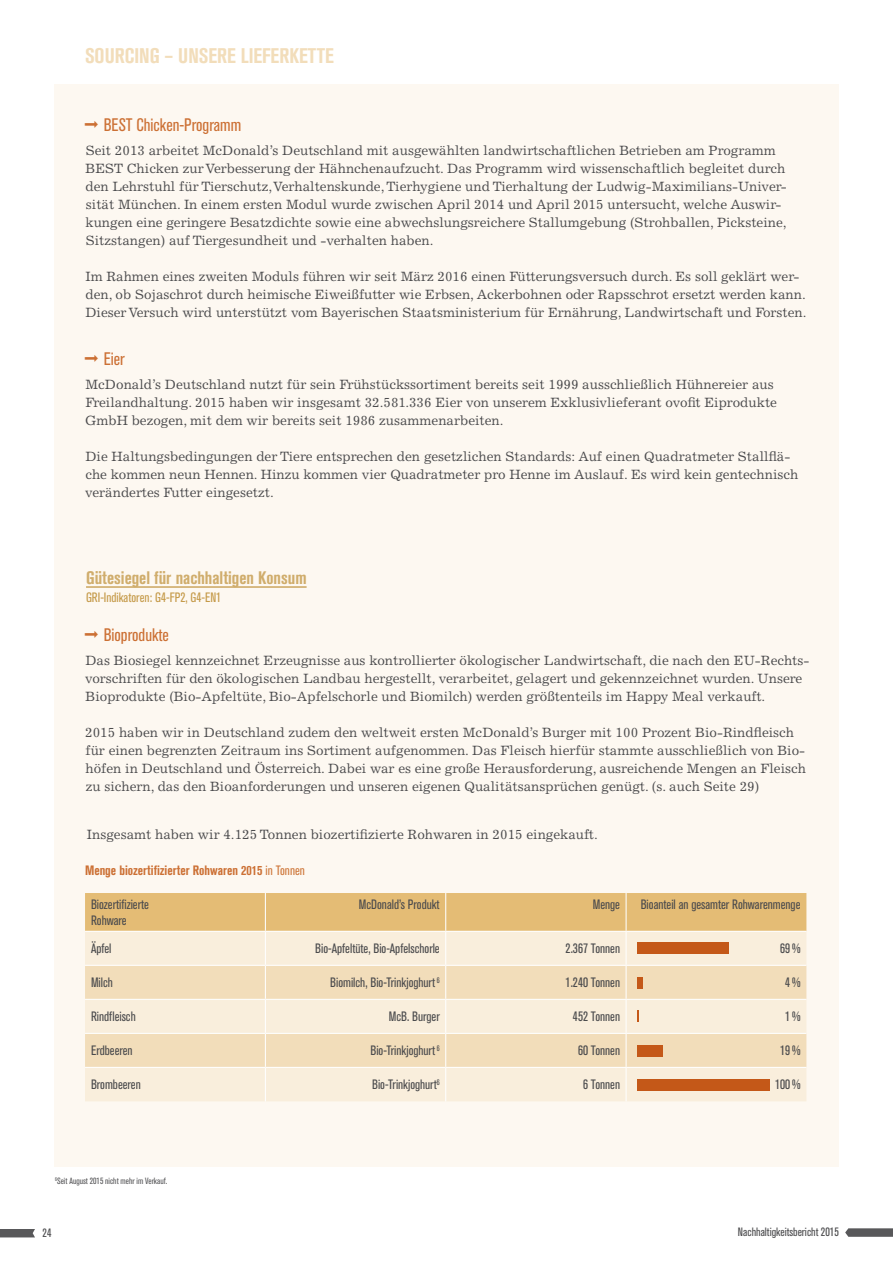
<style>
.page{position:relative;width:893px;height:1263px;background:#fff}
.page>*{position:absolute;margin:0;border:0;box-sizing:border-box;transform-origin:0 0}
.t1{font:700 condensed 21px "Akzidenz Grotesk BQ";color:#f2ddba}
.t2{font:condensed 18px "Akzidenz Grotesk BQ";color:#cc7034}
.t3{font:700 condensed 18px "Akzidenz Grotesk BQ";color:#d0ad6c}
.t4{font:13.5px/18px "Excelsior LT Std";color:#4b4b4d}
.t5{font:condensed 13.5px/16.2px "Akzidenz Grotesk BQ";color:#4b4b4d}
.t6{font:700 condensed 13.5px "Akzidenz Grotesk BQ";color:#cc7034}
.t7{font:condensed 13.5px "Akzidenz Grotesk BQ";color:#c59a49}
.t8{font:condensed 12px "Akzidenz Grotesk BQ";color:#4b4b4d}
.t9{font:condensed 9px "Akzidenz Grotesk BQ";color:#58585a}
.s1{font-weight:400;color:#cf793d}
</style>
<div class="page">
<svg style="left:0;top:1229px;width:35px;height:8px"></svg>
<svg style="left:845px;top:1228px;width:48px;height:9px"></svg>
<div style="left:54px;top:84px;width:785px;height:1082px;background:#fdf8f1"></div>
<hr style="left:86px;top:586px;width:221px;height:2px;background:#d0ad6c">
<div style="left:85px;top:893px;width:721px;height:38px;background:#e4bc75"></div>
<div style="left:85px;top:932px;width:721px;height:169px;background:#f9eedc"></div>
<svg style="left:85px;top:966px;width:721px;height:101px;background:#f4e2c5"></svg>
<hr style="left:265px;top:893px;width:1px;height:38px;background:#fff">
<hr style="left:445px;top:893px;width:1px;height:38px;background:#fff">
<hr style="left:626px;top:893px;width:1px;height:38px;background:#fff">
<hr style="left:85px;top:931px;width:180px;height:1px;background:#fff">
<hr style="left:265px;top:931px;width:181px;height:1px;background:#fff">
<hr style="left:265px;top:932px;width:1px;height:33px;background:#fff">
<hr style="left:446px;top:931px;width:180px;height:1px;background:#fff">
<hr style="left:445px;top:932px;width:1px;height:33px;background:#fff">
<hr style="left:626px;top:931px;width:180px;height:1px;background:#fff">
<hr style="left:626px;top:932px;width:1px;height:33px;background:#fff">
<hr style="left:85px;top:965px;width:180px;height:1px;background:#fff">
<hr style="left:265px;top:965px;width:181px;height:1px;background:#fff">
<hr style="left:265px;top:966px;width:1px;height:33px;background:#fff">
<hr style="left:446px;top:965px;width:180px;height:1px;background:#fff">
<hr style="left:445px;top:966px;width:1px;height:33px;background:#fff">
<hr style="left:626px;top:965px;width:180px;height:1px;background:#fff">
<hr style="left:626px;top:966px;width:1px;height:33px;background:#fff">
<hr style="left:85px;top:999px;width:180px;height:1px;background:#fff">
<hr style="left:265px;top:999px;width:181px;height:1px;background:#fff">
<hr style="left:265px;top:1000px;width:1px;height:33px;background:#fff">
<hr style="left:446px;top:999px;width:180px;height:1px;background:#fff">
<hr style="left:445px;top:1000px;width:1px;height:33px;background:#fff">
<hr style="left:626px;top:999px;width:180px;height:1px;background:#fff">
<hr style="left:626px;top:1000px;width:1px;height:33px;background:#fff">
<hr style="left:85px;top:1033px;width:180px;height:1px;background:#fff">
<hr style="left:265px;top:1033px;width:181px;height:1px;background:#fff">
<hr style="left:265px;top:1034px;width:1px;height:33px;background:#fff">
<hr style="left:446px;top:1033px;width:180px;height:1px;background:#fff">
<hr style="left:445px;top:1034px;width:1px;height:33px;background:#fff">
<hr style="left:626px;top:1033px;width:180px;height:1px;background:#fff">
<hr style="left:626px;top:1034px;width:1px;height:33px;background:#fff">
<hr style="left:85px;top:1067px;width:180px;height:1px;background:#fff">
<hr style="left:265px;top:1067px;width:181px;height:1px;background:#fff">
<hr style="left:265px;top:1068px;width:1px;height:33px;background:#fff">
<hr style="left:446px;top:1067px;width:180px;height:1px;background:#fff">
<hr style="left:445px;top:1068px;width:1px;height:33px;background:#fff">
<hr style="left:626px;top:1067px;width:180px;height:1px;background:#fff">
<hr style="left:626px;top:1068px;width:1px;height:33px;background:#fff">
<div style="left:637px;top:1079px;width:133px;height:12px;background:#c45818"></div>
<div style="left:637px;top:942px;width:92px;height:12px;background:#c45818"></div>
<div style="left:637px;top:977px;width:6px;height:12px;background:#c45818"></div>
<svg style="left:637px;top:1010px;width:2px;height:12px"></svg>
<div style="left:637px;top:1045px;width:25px;height:12px;background:#c45818"></div>
<h1 class="t1" style="left:85px;top:44px;width:250px">SOURCING – UNSERE LIEFERKETTE</h1>
<h2 class="t2" style="left:104px;top:115px;width:139px">BEST Chicken-Programm</h2>
<p class="t4" style="left:85px;top:142px;width:703px">Seit 2013 arbeitet McDonald’s Deutschland mit ausgewählten landwirtschaftlichen Betrieben am Programm BEST Chicken zur Verbesserung der Hähnchenaufzucht. Das Programm wird wissenschaftlich begleitet durch den Lehrstuhl für Tierschutz, Verhaltenskunde, Tierhygiene und Tierhaltung der Ludwig-Maximilians-Univer&shy;sität München. In einem ersten Modul wurde zwischen April 2014 und April 2015 untersucht, welche Auswir&shy;kungen eine geringere Besatzdichte sowie eine abwechslungsreichere Stallumgebung (Strohballen, Picksteine, Sitzstangen) auf Tiergesundheit und -verhalten haben.</p>
<p class="t4" style="left:85px;top:268px;width:723px">Im Rahmen eines zweiten Moduls führen wir seit März 2016 einen Fütterungsversuch durch. Es soll geklärt wer&shy;den, ob Sojaschrot durch heimische Eiweißfutter wie Erbsen, Ackerbohnen oder Rapsschrot ersetzt werden kann.<br>Dieser Versuch wird unterstützt vom Bayerischen Staatsministerium für Ernährung, Landwirtschaft und Forsten.</p>
<h2 class="t2" style="left:104px;top:349px;width:23px">Eier</h2>
<p class="t4" style="left:85px;top:376px;width:693px">McDonald’s Deutschland nutzt für sein Frühstückssortiment bereits seit 1999 ausschließlich Hühnereier aus<br>Freilandhaltung. 2015 haben wir insgesamt 32.581.336 Eier von unserem Exklusivlieferant ovofit Eiprodukte<br>GmbH bezogen, mit dem wir bereits seit 1986 zusammenarbeiten.</p>
<p class="t4" style="left:85px;top:448px;width:715px">Die Haltungsbedingungen der Tiere entsprechen den gesetzlichen Standards: Auf einen Quadratmeter Stallflä&shy;che kommen neun Hennen. Hinzu kommen vier Quadratmeter pro Henne im Auslauf. Es wird kein gentechnisch verändertes Futter eingesetzt.</p>
<h2 class="t3" style="left:86px;top:567px;width:222px">Gütesiegel für nachhaltigen Konsum</h2>
<p class="t7" style="left:86px;top:590px;width:137px">GRI-Indikatoren: G4-FP2, G4-EN1</p>
<h2 class="t2" style="left:104px;top:624px;width:67px">Bioprodukte</h2>
<p class="t4" style="left:85px;top:651px;width:726px">Das Biosiegel kennzeichnet Erzeugnisse aus kontrollierter ökologischer Landwirtschaft, die nach den EU-Rechts&shy;vorschriften für den ökologischen Landbau hergestellt, verarbeitet, gelagert und gekennzeichnet wurden. Unsere<br>Bioprodukte (Bio-Apfeltüte, Bio-Apfelschorle und Biomilch) werden größtenteils im Happy Meal verkauft.</p>
<p class="t4" style="left:85px;top:723px;width:722px">2015 haben wir in Deutschland zudem den weltweit ersten McDonald’s Burger mit 100 Prozent Bio-Rindfleisch für einen begrenzten Zeitraum ins Sortiment aufgenommen. Das Fleisch hierfür stammte ausschließlich von Bio&shy;höfen in Deutschland und Österreich. Dabei war es eine große Herausforderung, ausreichende Mengen an Fleisch zu sichern, das den Bioanforderungen und unseren eigenen Qualitätsansprüchen genügt. (s. auch Seite 29)</p>
<p class="t4" style="left:87px;top:826px;width:512px">Insgesamt haben wir 4.125 Tonnen biozertifizierte Rohwaren in 2015 eingekauft.</p>
<p class="t6" style="left:85px;top:862px;width:221px">Menge biozertifizierter Rohwaren 2015 <span class="s1">in Tonnen</span></p>
<p class="t5" style="left:91px;top:896px;width:59px">Biozertifizierte<br>Rohware</p>
<p class="t5" style="left:359px;top:896px;width:82px">McDonald’s Produkt</p>
<p class="t5" style="left:593px;top:896px;width:29px">Menge</p>
<p class="t5" style="left:641px;top:896px;width:161px">Bioanteil an gesamter Rohwarenmenge</p>
<p class="t5" style="left:91px;top:940px;width:22px">Äpfel</p>
<p class="t5" style="left:315px;top:940px;width:126px">Bio-Apfeltüte, Bio-Apfelschorle</p>
<p class="t5" style="left:566px;top:940px;width:56px">2.367 Tonnen</p>
<p class="t5" style="left:780px;top:940px;width:22px">69%</p>
<p class="t5" style="left:91px;top:974px;width:23px">Milch</p>
<p class="t5" style="left:330px;top:974px;width:111px">Biomilch, Bio-Trinkjoghurt <sup>6</sup></p>
<p class="t5" style="left:566px;top:974px;width:56px">1.240 Tonnen</p>
<p class="t5" style="left:785px;top:974px;width:17px">4%</p>
<p class="t5" style="left:91px;top:1008px;width:46px">Rindfleisch</p>
<p class="t5" style="left:389px;top:1008px;width:52px">McB. Burger</p>
<p class="t5" style="left:573px;top:1008px;width:49px">452 Tonnen</p>
<p class="t5" style="left:785px;top:1008px;width:17px">1%</p>
<p class="t5" style="left:91px;top:1042px;width:43px">Erdbeeren</p>
<p class="t5" style="left:370px;top:1042px;width:71px">Bio-Trinkjoghurt <sup>6</sup></p>
<p class="t5" style="left:578px;top:1042px;width:44px">60 Tonnen</p>
<p class="t5" style="left:780px;top:1042px;width:22px">19%</p>
<p class="t5" style="left:91px;top:1076px;width:51px">Brombeeren</p>
<p class="t5" style="left:372px;top:1076px;width:69px">Bio-Trinkjoghurt<sup>6</sup></p>
<p class="t5" style="left:583px;top:1076px;width:39px">6 Tonnen</p>
<p class="t5" style="left:775px;top:1076px;width:27px">100%</p>
<p class="t9" style="left:55px;top:1176px;width:114px"><sup>6</sup>Seit August 2015 nicht mehr im Verkauf.</p>
<p class="t8" style="left:43px;top:1226px;width:10px">24</p>
<p class="t8" style="left:738px;top:1225px;width:102px">Nachhaltigkeitsbericht 2015</p>
</div>
